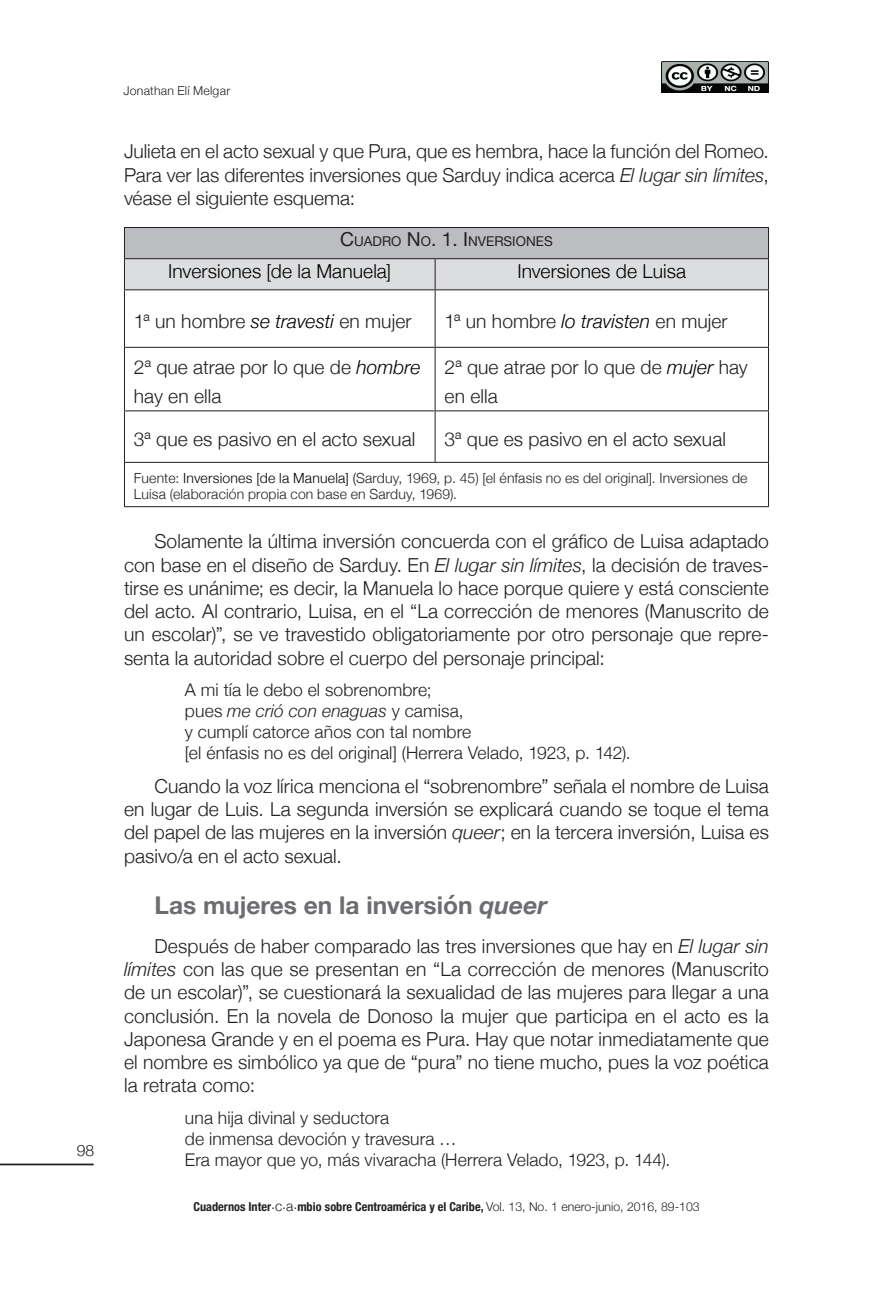
<style>
.page{position:relative;width:893px;height:1290px;background:#fff}
.page>*{position:absolute;margin:0;border:0;box-sizing:border-box;transform-origin:0 0}
.Titulo_2_B{font:700 24.5px "Helvetica Neue";color:#6c6d70}
.Pie_de_página_interc{font:300 19.25px/23.3px "Helvetica Neue";letter-spacing:.005em;color:#231f20;text-align:justify}
.t1{font:300 19.25px "Helvetica Neue";letter-spacing:.005em;color:#000}
.cita_textual{font:300 17.5px "Helvetica Neue";letter-spacing:.005em;color:#231f20}
.cita_textual-2{font:italic 300 17.5px "Helvetica Neue";letter-spacing:.005em;color:#231f20}
.t2{font:300 15.75px "Helvetica Neue";color:#231f20}
.t3{font:300 14px/15.8px "Helvetica Neue";letter-spacing:.01em;color:#231f20}
.t4{font:13.47px "Helvetica Neue";color:#231f20}
.t5{font:700 condensed 12.25px "Helvetica Neue";color:#231f20}
.t6{font:300 12.25px "Helvetica Neue";letter-spacing:.02em;color:#231f20}
.s1{font-style:italic}
.s2{font-size:19.25px}
.s3{font-style:italic;color:#000}
.s4{color:#000}
.s5{font-style:normal}
.s6{font-weight:300;font-stretch:normal;font-size:14px}
.s7{font-weight:300;font-stretch:normal}
</style>
<div class="page">
<hr style="left:0;top:1163px;width:94px;height:2px;background:#231f20">
<img style="left:661px;top:61px;width:108px;height:32px">
<div style="left:124px;top:227px;width:644px;height:32px;background:#bcbdc0"></div>
<div style="left:125px;top:259px;width:643px;height:30px;background:#dcdddf"></div>
<hr style="left:124px;top:227px;width:311px;height:1px;background:#231f20">
<hr style="left:124px;top:228px;width:1px;height:30px;background:#231f20">
<hr style="left:435px;top:227px;width:334px;height:1px;background:#231f20">
<hr style="left:768px;top:228px;width:1px;height:30px;background:#231f20">
<hr style="left:124px;top:289px;width:311px;height:1px;background:#231f20">
<hr style="left:124px;top:290px;width:1px;height:57px;background:#231f20">
<hr style="left:435px;top:289px;width:334px;height:1px;background:#231f20">
<hr style="left:435px;top:290px;width:1px;height:57px;background:#231f20">
<hr style="left:768px;top:290px;width:1px;height:57px;background:#231f20">
<hr style="left:124px;top:347px;width:311px;height:1px;background:#231f20">
<hr style="left:124px;top:348px;width:1px;height:62px;background:#231f20">
<hr style="left:435px;top:347px;width:334px;height:1px;background:#231f20">
<hr style="left:435px;top:348px;width:1px;height:62px;background:#231f20">
<hr style="left:768px;top:348px;width:1px;height:62px;background:#231f20">
<hr style="left:124px;top:410px;width:311px;height:1px;background:#231f20">
<hr style="left:124px;top:411px;width:1px;height:51px;background:#231f20">
<hr style="left:435px;top:410px;width:334px;height:1px;background:#231f20">
<hr style="left:435px;top:411px;width:1px;height:51px;background:#231f20">
<hr style="left:768px;top:411px;width:1px;height:51px;background:#231f20">
<hr style="left:124px;top:462px;width:311px;height:1px;background:#231f20">
<hr style="left:124px;top:463px;width:1px;height:43px;background:#231f20">
<hr style="left:435px;top:462px;width:334px;height:1px;background:#231f20">
<hr style="left:768px;top:463px;width:1px;height:43px;background:#231f20">
<hr style="left:124px;top:506px;width:311px;height:1px;background:#231f20">
<hr style="left:435px;top:506px;width:334px;height:1px;background:#231f20">
<hr style="left:124px;top:258px;width:311px;height:1px;background:#231f20">
<hr style="left:124px;top:259px;width:1px;height:30px;background:#231f20">
<hr style="left:435px;top:258px;width:334px;height:1px;background:#231f20">
<hr style="left:435px;top:259px;width:1px;height:30px;background:#231f20">
<hr style="left:768px;top:259px;width:1px;height:30px;background:#231f20">
<p class="t2" style="left:77px;top:1138px;width:19px">98</p>
<p class="t6" style="left:124px;top:80px;width:108px">Jonathan Elí Melgar</p>
<p class="Pie_de_página_interc" style="left:124px;top:138px;width:646px">Julieta en el acto sexual y que Pura, que es hembra, hace la función del Romeo.<br>Para ver las diferentes inversiones que Sarduy indica acerca <span class="s1">El lugar sin límites</span>, véase el siguiente esquema:</p>
<p class="t4" style="left:340px;top:232px;width:214px"><span class="s2">C</span>UADRO <span class="s2">N</span>O<span class="s2">. 1. I</span>NVERSIONES</p>
<p class="t1" style="left:168px;top:255px;width:224px">Inversiones [de la Manuela]</p>
<p class="t1" style="left:517px;top:255px;width:170px">Inversiones de Luisa</p>
<p class="Pie_de_página_interc" style="left:134px;top:308px;width:279px">1ª un hombre <span class="s3">se travesti</span> en mujer</p>
<p class="Pie_de_página_interc" style="left:445px;top:308px;width:285px">1ª un hombre <span class="s3">lo travisten</span> en mujer</p>
<p class="Pie_de_página_interc" style="left:134px;top:351px;width:288px;line-height:28.9px">2ª que atrae por lo que de <span class="s3">hombre </span>hay en ella</p>
<p class="Pie_de_página_interc" style="left:445px;top:351px;width:305px;line-height:28.9px">2ª que atrae por lo que de <span class="s3">mujer</span> hay en ella</p>
<p class="Pie_de_página_interc" style="left:134px;top:426px;width:283px">3ª que es pasivo en el acto sexual</p>
<p class="Pie_de_página_interc" style="left:445px;top:426px;width:283px">3ª que es pasivo en el acto sexual</p>
<p class="t3" style="left:134px;top:469px;width:615px">Fuente: <span class="s4">Inversiones [de la Manuela] (</span>Sarduy, 1969, p. 45) [el énfasis no es del original]. Inversiones de<br>Luisa (elaboración propia con base en Sarduy, 1969).</p>
<p class="Pie_de_página_interc" style="left:124px;top:528px;width:646px;text-indent:30px">Solamente la última inversión concuerda con el gráfico de Luisa adaptado con base en el diseño de Sarduy. En <span class="s1">El lugar sin límites</span>, la decisión de traves&shy;tirse es unánime; es decir, la Manuela lo hace porque quiere y está consciente del acto. Al contrario, Luisa, en el “La corrección de menores (Manuscrito de un escolar)”, se ve travestido obligatoriamente por otro personaje que repre&shy;senta la autoridad sobre el cuerpo del personaje principal:</p>
<p class="cita_textual" style="left:185px;top:675px;width:248px">A mi tía le debo el sobrenombre;</p>
<p class="cita_textual-2" style="left:185px;top:697px;width:280px"><span class="s5">pues</span> me crió con enaguas <span class="s5">y camisa,</span></p>
<p class="cita_textual" style="left:185px;top:718px;width:288px">y cumplí catorce años con tal nombre</p>
<p class="cita_textual" style="left:185px;top:739px;width:447px">[el énfasis no es del original] (Herrera Velado, 1923, p. 142).</p>
<p class="Pie_de_página_interc" style="left:124px;top:773px;width:646px;text-indent:30px">Cuando la voz lírica menciona el “sobrenombre” señala el nombre de Luisa en lugar de Luis. La segunda inversión se explicará cuando se toque el tema del papel de las mujeres en la inversión <span class="s1">queer</span>; en la tercera inversión, Luisa es pasivo/a en el acto sexual.</p>
<p class="Titulo_2_B" style="left:154px;top:886px;width:394px">Las mujeres en la inversión <span class="s1">queer</span></p>
<p class="Pie_de_página_interc" style="left:124px;top:933px;width:646px;text-indent:30px">Después de haber comparado las tres inversiones que hay en <span class="s1">El lugar sin límites</span> con las que se presentan en “La corrección de menores (Manuscrito de un escolar)”, se cuestionará la sexualidad de las mujeres para llegar a una conclusión. En la novela de Donoso la mujer que participa en el acto es la Japonesa Grande y en el poema es Pura. Hay que notar inmediatamente que el nombre es simbólico ya que de “pura” no tiene mucho, pues la voz poética la retrata como:</p>
<p class="cita_textual" style="left:185px;top:1103px;width:206px">una hija divinal y seductora</p>
<p class="cita_textual" style="left:185px;top:1124px;width:273px">de inmensa devoción y travesura …</p>
<p class="cita_textual" style="left:185px;top:1145px;width:487px">Era mayor que yo, más vivaracha (Herrera Velado, 1923, p. 144).</p>
<p class="t5" style="left:194px;top:1196px;width:508px">Cuadernos Inter<span class="s6">.c.a.</span>mbio sobre Centroamérica y el Caribe, <span class="s7">Vol. 13, No. 1 enero-junio, 2016, 89-103</span></p>
</div>
